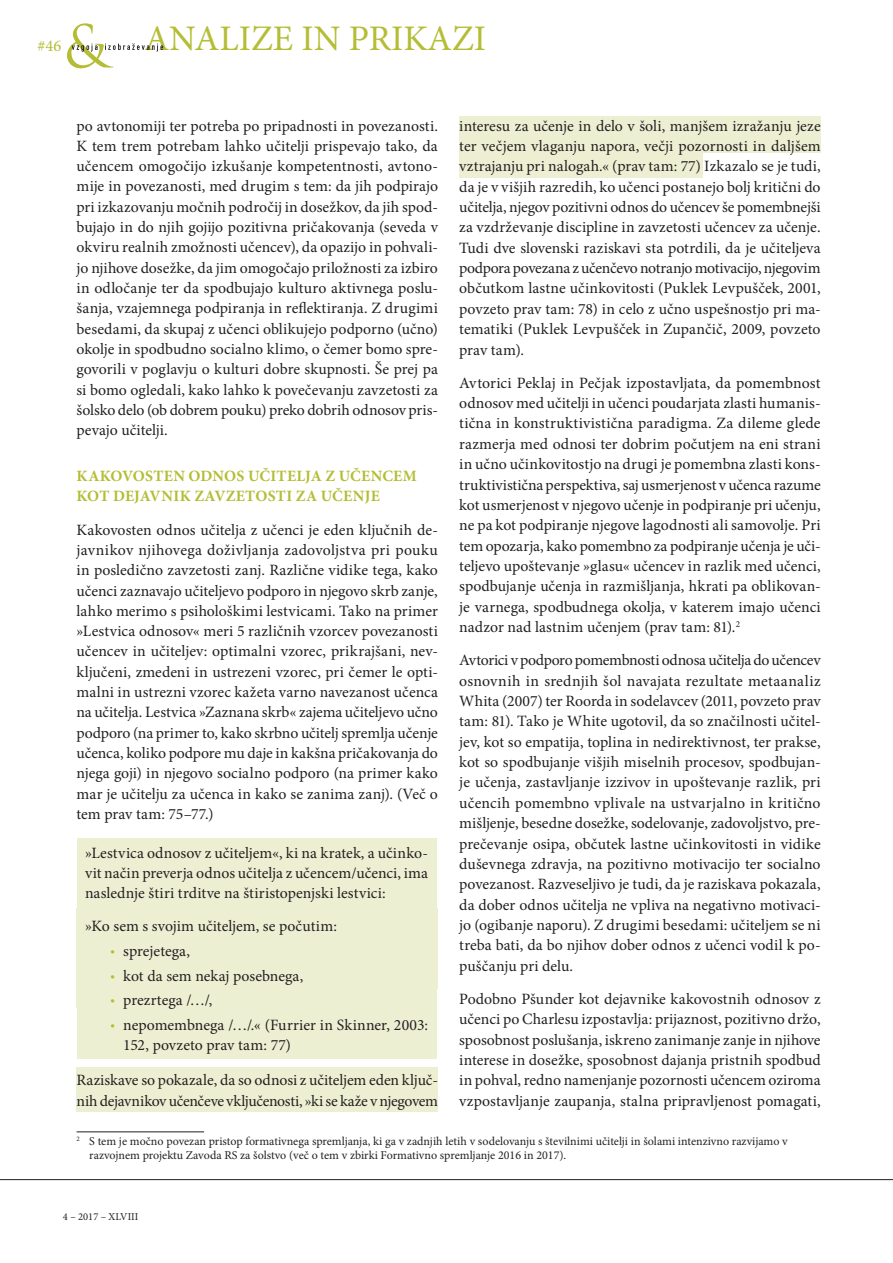
<style>
.page{position:relative;width:893px;height:1263px;background:#fff}
.page>*{position:absolute;margin:0;border:0;box-sizing:border-box;transform-origin:0 0}
.t1{font:36px "Minion Pro";color:#b4bd34}
.t2{font:16.5px "Minion Pro";color:#b4bd34}
.t3{font:15.75px/20.4px "Minion Pro";color:#231f20;text-align:justify}
.t4{font:700 15.75px/20.2px "Minion Pro";letter-spacing:.02em;color:#b4bd34}
.t5{font:12px/14.4px "Minion Pro";color:#231f20}
.t6{font:10.5px "Minion Pro";color:#231f20}
.s1{font-family:"Myriad Pro";color:#b4bd34}
</style>
<div class="page">
<hr style="left:0;top:1179px;width:893px;height:1px;background:#231f20">
<div style="left:77px;top:1067px;width:361px;height:45px;background:#edefd2"></div>
<div style="left:459px;top:117px;width:362px;height:36px;background:#edefd2"></div>
<div style="left:459px;top:142px;width:244px;height:36px;background:#edefd2"></div>
<div style="left:77px;top:838px;width:359px;height:220px;background:#edefd2"></div>
<hr style="left:77px;top:1131px;width:127px;height:1px;background:#231f20">
<svg style="left:67px;top:23px;width:96px;height:45px"></svg>
<p class="t2" style="left:38px;top:35px;width:25px">#46</p>
<h1 class="t1" style="left:144px;top:14px;width:343px">ANALIZE IN PRIKAZI</h1>
<p class="t3" style="left:77px;top:115px;width:363px">po avtonomiji ter potreba po pripadnosti in povezanosti.<br>K tem trem potrebam lahko učitelji prispevajo tako, da učencem omogočijo izkušanje kompetentnosti, avtono&shy;mije in povezanosti, med drugim s tem: da jih podpirajo pri izkazovanju močnih področij in dosežkov, da jih spod&shy;bujajo in do njih gojijo pozitivna pričakovanja (seveda v okviru realnih zmožnosti učencev), da opazijo in pohvali&shy;jo njihove dosežke, da jim omogočajo priložnosti za izbiro in odločanje ter da spodbujajo kulturo aktivnega poslu&shy;šanja, vzajemnega podpiranja in reflektiranja. Z drugimi besedami, da skupaj z učenci oblikujejo podporno (učno) okolje in spodbudno socialno klimo, o čemer bomo spre&shy;govorili v poglavju o kulturi dobre skupnosti. Še prej pa si bomo ogledali, kako lahko k povečevanju zavzetosti za šolsko delo (ob dobrem pouku) preko dobrih odnosov pris&shy;pevajo učitelji.</p>
<p class="t4" style="left:77px;top:466px;width:342px">KAKOVOSTEN ODNOS UČITELJA Z UČENCEM<br>KOT DEJAVNIK ZAVZETOSTI ZA UČENJE</p>
<p class="t3" style="left:77px;top:519px;width:363px">Kakovosten odnos učitelja z učenci je eden ključnih de&shy;javnikov njihovega doživljanja zadovoljstva pri pouku in posledično zavzetosti zanj. Različne vidike tega, kako učenci zaznavajo učiteljevo podporo in njegovo skrb zanje, lahko merimo s psihološkimi lestvicami. Tako na primer »Lestvica odnosov« meri 5 različnih vzorcev povezanosti učencev in učiteljev: optimalni vzorec, prikrajšani, nev&shy;ključeni, zmedeni in ustrezeni vzorec, pri čemer le opti&shy;malni in ustrezni vzorec kažeta varno navezanost učenca na učitelja. Lestvica »Zaznana skrb« zajema učiteljevo učno podporo (na primer to, kako skrbno učitelj spremlja učenje učenca, koliko podpore mu daje in kakšna pričakovanja do njega goji) in njegovo socialno podporo (na primer kako mar je učitelju za učenca in kako se zanima zanj). (Več o tem prav tam: 75–77.)</p>
<p class="t3" style="left:85px;top:843px;width:344px">»Lestvica odnosov z učiteljem«, ki na kratek, a učinko&shy;vit način preverja odnos učitelja z učencem/učenci, ima naslednje štiri trditve na štiristopenjski lestvici:</p>
<p class="t3" style="left:85px;top:916px;width:253px">»Ko sem s svojim učiteljem, se počutim:</p>
<p class="t3" style="left:111px;top:941px;width:81px"><span class="s1">•</span> sprejetega,</p>
<p class="t3" style="left:111px;top:965px;width:194px"><span class="s1">•</span> kot da sem nekaj posebnega,</p>
<p class="t3" style="left:111px;top:990px;width:104px"><span class="s1">•</span> prezrtega /…/,</p>
<p class="t3" style="left:123px;top:1014px;width:306px;text-indent:-13px"><span class="s1">•</span> nepomembnega /…/.« (Furrier in Skinner, 2003:<br>152, povzeto prav tam: 77)</p>
<p class="t3" style="left:77px;top:1070px;width:363px">Raziskave so pokazale, da so odnosi z učiteljem eden ključ&shy;nih dejavnikov učenčeve vključenosti, »ki se kaže v njegovem</p>
<p class="t3" style="left:459px;top:115px;width:363px">interesu za učenje in delo v šoli, manjšem izražanju jeze ter večjem vlaganju napora, večji pozornosti in daljšem vztrajanju pri nalogah.« (prav tam: 77) Izkazalo se je tudi, da je v višjih razredih, ko učenci postanejo bolj kritični do učitelja, njegov pozitivni odnos do učencev še pomembnejši za vzdrževanje discipline in zavzetosti učencev za učenje.<br>Tudi dve slovenski raziskavi sta potrdili, da je učiteljeva podpora povezana z učenčevo notranjo motivacijo, njegovim občutkom lastne učinkovitosti (Puklek Levpušček, 2001, povzeto prav tam: 78) in celo z učno uspešnostjo pri ma&shy;tematiki (Puklek Levpušček in Zupančič, 2009, povzeto prav tam).</p>
<p class="t3" style="left:459px;top:373px;width:363px">Avtorici Peklaj in Pečjak izpostavljata, da pomembnost odnosov med učitelji in učenci poudarjata zlasti humanis&shy;tična in konstruktivistična paradigma. Za dileme glede razmerja med odnosi ter dobrim počutjem na eni strani in učno učinkovitostjo na drugi je pomembna zlasti kons&shy;truktivistična perspektiva, saj usmerjenost v učenca razume kot usmerjenost v njegovo učenje in podpiranje pri učenju, ne pa kot podpiranje njegove lagodnosti ali samovolje. Pri tem opozarja, kako pomembno za podpiranje učenja je uči&shy;teljevo upoštevanje »glasu« učencev in razlik med učenci, spodbujanje učenja in razmišljanja, hkrati pa oblikovan&shy;je varnega, spodbudnega okolja, v katerem imajo učenci nadzor nad lastnim učenjem (prav tam: 81).<sup>2</sup></p>
<p class="t3" style="left:459px;top:650px;width:363px">Avtorici v podporo pomembnosti odnosa učitelja do učencev osnovnih in srednjih šol navajata rezultate metaanaliz Whita (2007) ter Roorda in sodelavcev (2011, povzeto prav tam: 81). Tako je White ugotovil, da so značilnosti učitel&shy;jev, kot so empatija, toplina in nedirektivnost, ter prakse, kot so spodbujanje višjih miselnih procesov, spodbujan&shy;je učenja, zastavljanje izzivov in upoštevanje razlik, pri učencih pomembno vplivale na ustvarjalno in kritično mišljenje, besedne dosežke, sodelovanje, zadovoljstvo, pre&shy;prečevanje osipa, občutek lastne učinkovitosti in vidike duševnega zdravja, na pozitivno motivacijo ter socialno povezanost. Razveseljivo je tudi, da je raziskava pokazala, da dober odnos učitelja ne vpliva na negativno motivaci&shy;jo (ogibanje naporu). Z drugimi besedami: učiteljem se ni treba bati, da bo njihov dober odnos z učenci vodil k po&shy;puščanju pri delu.</p>
<p class="t3" style="left:459px;top:989px;width:363px">Podobno Pšunder kot dejavnike kakovostnih odnosov z učenci po Charlesu izpostavlja: prijaznost, pozitivno držo, sposobnost poslušanja, iskreno zanimanje zanje in njihove interese in dosežke, sposobnost dajanja pristnih spodbud in pohval, redno namenjanje pozornosti učencem oziroma vzpostavljanje zaupanja, stalna pripravljenost pomagati,</p>
<p class="t5" style="left:89px;top:1134px;width:700px;text-indent:-13px"><sup>2</sup> S tem je močno povezan pristop formativnega spremljanja, ki ga v zadnjih letih v sodelovanju s številnimi učitelji in šolami intenzivno razvijamo v razvojnem projektu Zavoda RS za šolstvo (več o tem v zbirki Formativno spremljanje 2016 in 2017).</p>
<p class="t6" style="left:63px;top:1210px;width:77px">4 – 2017 – XLVIII</p>
</div>
